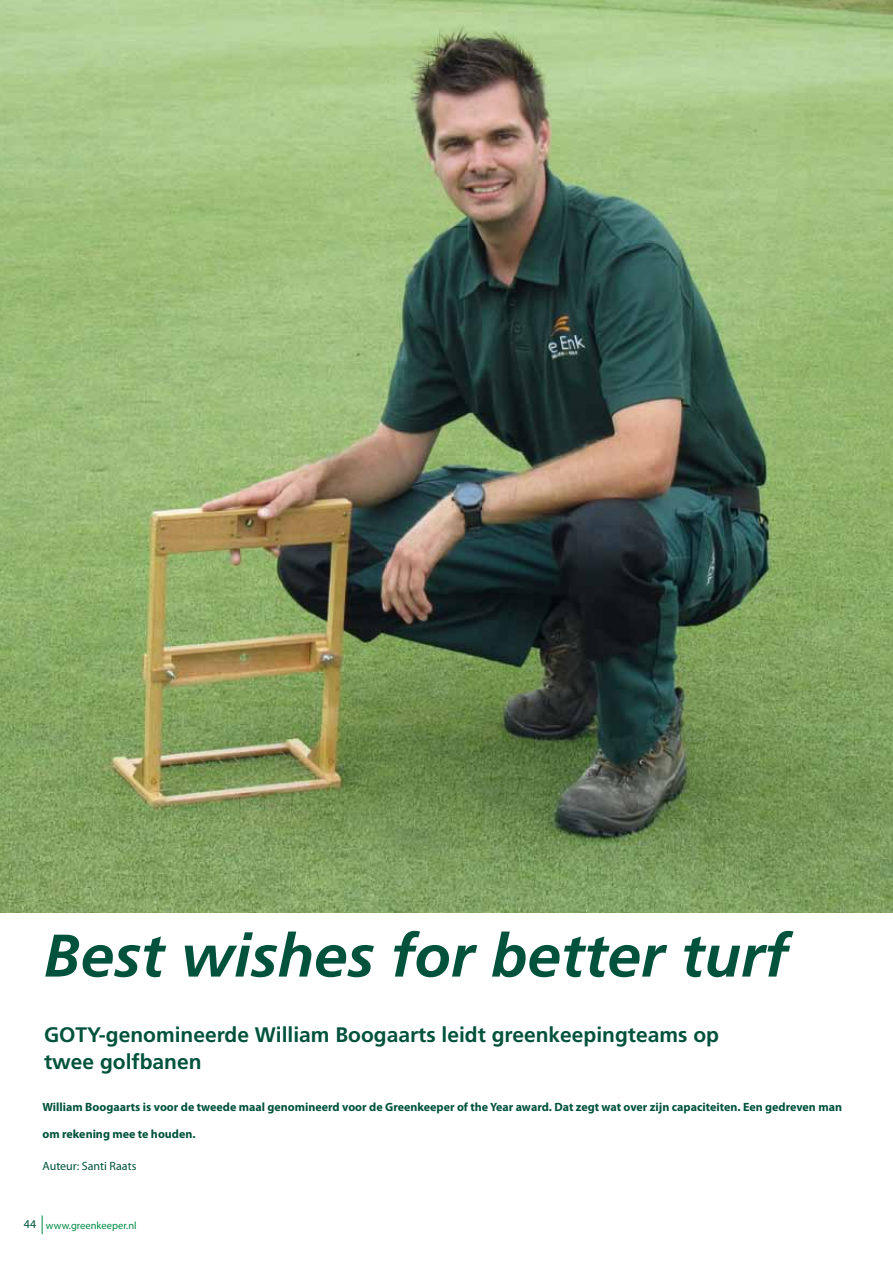
<style>
.page{position:relative;width:893px;height:1263px;background:#fff}
.page>*{position:absolute;margin:0;border:0;box-sizing:border-box;transform-origin:0 0}
.t1{font:italic 700 60px "Frutiger";color:#00523c}
.t2{font:700 21px/27px "Frutiger";color:#00523c}
.t3{font:700 12px "Myriad Pro";color:#00523c}
.t4{font:12px "Myriad Pro";color:#00523c}
.t5{font:10.5px "Myriad Pro";color:#008b45}
.s1{font-size:12px;color:#00523c}
</style>
<div class="page">
<svg style="left:42px;top:1215px;width:1px;height:19px"></svg>
<img style="left:0;top:0;width:893px;height:912px">
<h1 class="t1" style="left:44px;top:920px;width:745px">Best wishes for better turf</h1>
<h2 class="t2" style="left:44px;top:1021px;width:676px">GOTY-genomineerde William Boogaarts leidt greenkeepingteams op twee golfbanen</h2>
<p class="t3" style="left:43px;top:1099px;width:801px">William Boogaarts is voor de tweede maal genomineerd voor de Greenkeeper of the Year award. Dat zegt wat over zijn capaciteiten. Een gedreven man</p>
<p class="t3" style="left:43px;top:1126px;width:155px">om rekening mee te houden.</p>
<p class="t4" style="left:43px;top:1158px;width:95px">Auteur: Santi Raats</p>
<p class="t5" style="left:24px;top:1219px;width:114px"><span class="s1">44</span> www.greenkeeper.nl</p>
</div>
